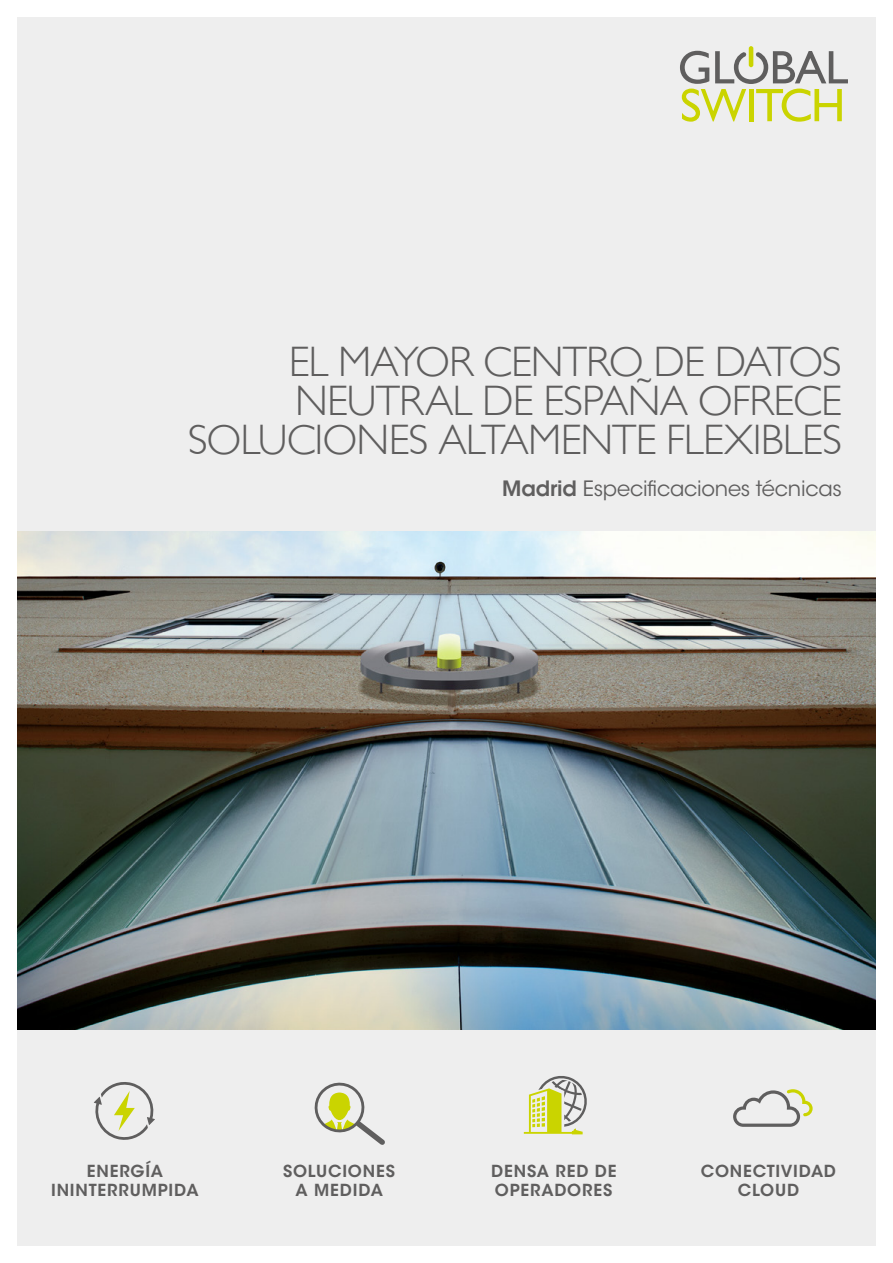
<style>
.page{position:relative;width:893px;height:1263px;background:#fff}
.page>*{position:absolute;margin:0;border:0;box-sizing:border-box;transform-origin:0 0}
.t1{font:300 42.6px/38.7px "Gill Sans";letter-spacing:-.025em;color:#5f5e5e;text-align:right}
.t2{font:21px "ITC Avant Garde Std";letter-spacing:-.01em;color:#5f5e5e}
.t3{font:600 16.5px/19.5px "ITC Avant Garde Std";letter-spacing:.05em;color:#5f5e5e;text-align:center}
.s1{font-weight:600}
</style>
<div class="page">
<div style="left:17px;top:17px;width:859px;height:1229px;background:#eee"></div>
<svg style="left:680px;top:46px;width:168px;height:76px"></svg>
<img style="left:17px;top:531px;width:859px;height:498px">
<svg style="left:733px;top:1089px;width:80px;height:38px"></svg>
<svg style="left:94px;top:1082px;width:61px;height:58px"></svg>
<svg style="left:314px;top:1082px;width:71px;height:63px"></svg>
<svg style="left:524px;top:1076px;width:63px;height:58px"></svg>
<h1 class="t1" style="left:188px;top:341px;width:656px">EL MAYOR CENTRO DE DATOS<br>NEUTRAL DE ESPAÑA OFRECE<br>SOLUCIONES ALTAMENTE FLEXIBLES</h1>
<p class="t2" style="left:502px;top:476px;width:341px"><span class="s1">Madrid</span> Especificaciones técnicas</p>
<p class="t3" style="left:51px;top:1161px;width:149px">ENERGÍA<br>ININTERRUMPIDA</p>
<p class="t3" style="left:491px;top:1161px;width:127px;text-align:left">DENSA RED DE<br>OPERADORES</p>
<p class="t3" style="left:283px;top:1161px;width:113px">SOLUCIONES<br>A MEDIDA</p>
<p class="t3" style="left:701px;top:1161px;width:137px">CONECTIVIDAD<br>CLOUD</p>
</div>
